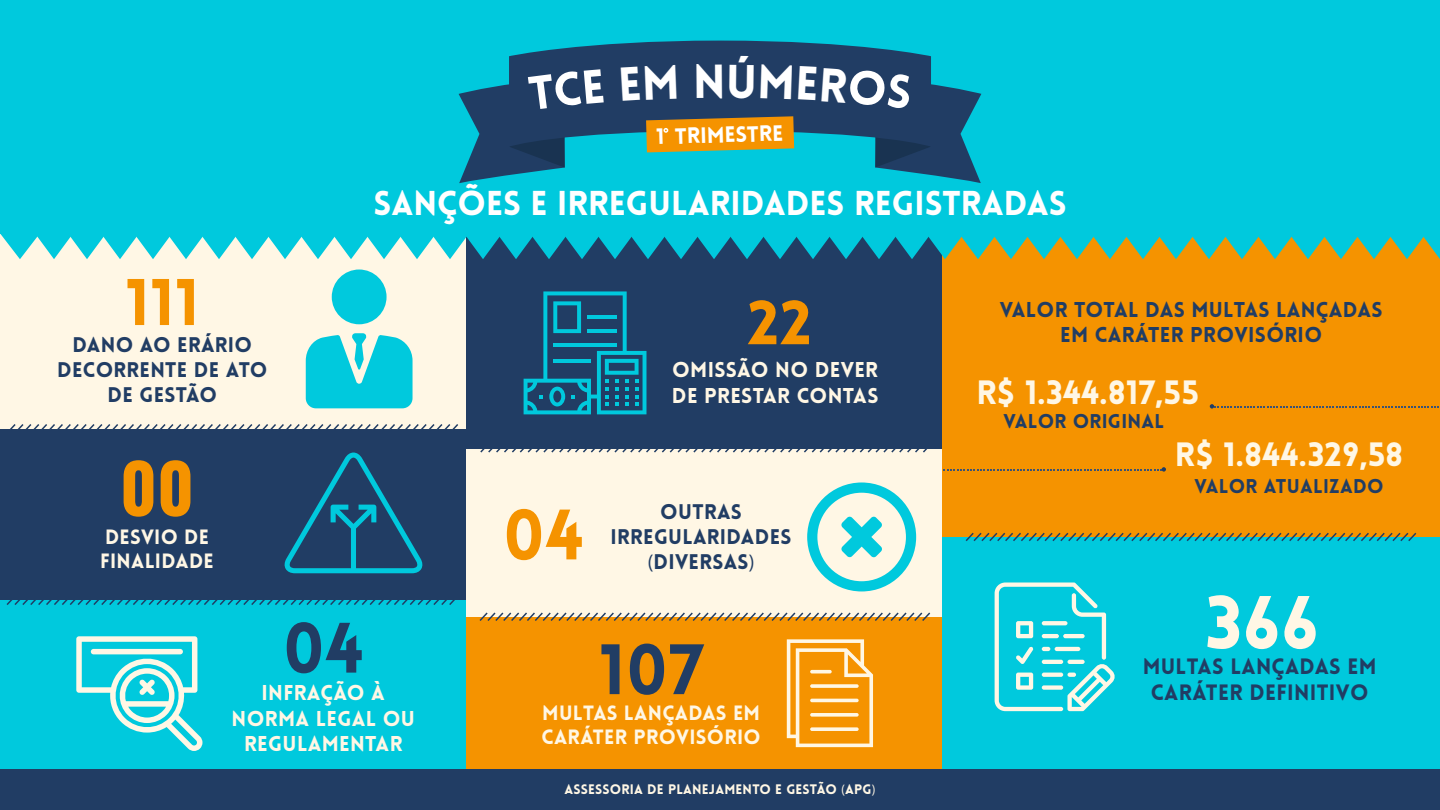
<style>
.page{position:relative;width:1440px;height:810px;background:#fff}
.page>*{position:absolute;margin:0;border:0;box-sizing:border-box;transform-origin:0 0}
.t1{font:900 73.5px "Lovelo";color:#fff7e5}
.t2{font:900 69.75px "Lovelo";color:#213d64}
.t3{font:900 69.75px "Lovelo";color:#f59300}
.t4{font:700 67.5px "Oswald";color:#f59300}
.t5{font:900 64.5px "Lovelo";color:#f59300}
.t6{font:900 60.75px "Lovelo";color:#f59300}
.t7{font:900 46.5px "Lovelo";color:#fff}
.t8{font:900 33.75px "Lovelo";color:#fff}
.t9{font:900 33px/61.8px "Lovelo";letter-spacing:.015em;color:#fff7e5}
.t10{font:900 21.75px/26.1px "Lovelo";letter-spacing:.015em;color:#213d64;text-align:center}
.t11{font:900 21.75px "Lovelo";color:#fff}
.t12{font:900 21px/25.2px "Lovelo";letter-spacing:.015em;color:#fff7e5;text-align:center}
.t13{font:900 21px/25.2px "Lovelo";letter-spacing:.015em;color:#213d64;text-align:center}
.t14{font:900 20.7px/24.9px "Lovelo";letter-spacing:.015em;color:#213d64;text-align:center}
.t15{font:900 20.25px/24.3px "Lovelo";letter-spacing:.015em;color:#fff7e5}
.t16{font:900 19.5px "Lovelo";letter-spacing:.015em;color:#213d64}
.t17{font:900 13.5px "Lovelo";letter-spacing:.015em;color:#fff7e5}
.s1{font-family:"Myriad Pro";font-weight:400}
</style>
<div class="page">
<div style="left:0;top:428px;width:466px;height:177px;background:#213d64"></div>
<div style="left:466px;top:448px;width:477px;height:169px;background:#fff7e5"></div>
<div style="left:466px;top:203px;width:477px;height:245px;background:#213d64"></div>
<div style="left:466px;top:617px;width:477px;height:153px;background:#f59300"></div>
<div style="left:943px;top:227px;width:497px;height:310px;background:#f59300"></div>
<div style="left:943px;top:538px;width:497px;height:232px;background:#00c9dd"></div>
<div style="left:0;top:600px;width:466px;height:170px;background:#00c9dd"></div>
<div style="left:0;top:203px;width:466px;height:225px;background:#fff7e5"></div>
<div style="left:0;top:770px;width:1440px;height:40px;background:#213d64"></div>
<div style="left:0;top:0;width:1440px;height:233px;background:#00c9dd"></div>
<svg style="left:0;top:233px;width:1440px;height:26px"></svg>
<div style="left:332px;top:270px;width:55px;height:54px;background:#00c9dd;border-radius:50%"></div>
<svg style="left:306px;top:333px;width:107px;height:75px"></svg>
<svg style="left:995px;top:583px;width:120px;height:128px"></svg>
<svg style="left:787px;top:639px;width:86px;height:108px"></svg>
<svg style="left:284px;top:453px;width:139px;height:120px"></svg>
<svg style="left:76px;top:636px;width:126px;height:115px"></svg>
<div style="left:91px;top:649px;width:92px;height:5px;background:#fff7e5;border-radius:3px"></div>
<svg style="left:524px;top:291px;width:123px;height:123px"></svg>
<hr style="left:587px;top:315px;width:30px;height:4px;background:#00c9dd">
<hr style="left:587px;top:329px;width:30px;height:4px;background:#00c9dd">
<hr style="left:553px;top:343px;width:64px;height:4px;background:#00c9dd">
<hr style="left:553px;top:359px;width:38px;height:4px;background:#00c9dd">
<svg style="left:807px;top:482px;width:109px;height:109px"></svg>
<svg style="left:1210px;top:404px;width:229px;height:5px"></svg>
<svg style="left:943px;top:467px;width:223px;height:5px"></svg>
<svg style="left:6px;top:424px;width:454px;height:5px"></svg>
<svg style="left:479px;top:448px;width:454px;height:5px"></svg>
<svg style="left:964px;top:532px;width:454px;height:9px"></svg>
<svg style="left:479px;top:612px;width:452px;height:9px"></svg>
<svg style="left:6px;top:600px;width:449px;height:5px"></svg>
<svg style="left:459px;top:41px;width:522px;height:142px"></svg>
<h3 class="t7" style="left:693px;top:53px;width:35px">N</h3>
<p class="t11" style="left:656px;top:123px;width:129px;rotate:-2deg">1 TRIMESTRE</p>
<h3 class="t5" style="left:126px;top:262px;width:75px">111</h3>
<p class="t14" style="left:57px;top:332px;width:212px">DANO AO ERÁRIO<br>DECORRENTE DE ATO<br>DE GESTÃO</p>
<h3 class="t4" style="left:120px;top:441px;width:75px">00</h3>
<p class="t15" style="left:100px;top:525px;width:115px">DESVIO DE<br>FINALIDADE</p>
<h3 class="t8" style="left:374px;top:182px;width:695px">SANÇÕES E IRREGULARIDADES REGISTRADAS</h3>
<h3 class="t6" style="left:747px;top:285px;width:66px">22</h3>
<p class="t12" style="left:672px;top:358px;width:208px;text-align:left">OMISSÃO NO DEVER<br>DE PRESTAR CONTAS</p>
<h2 class="t3" style="left:503px;top:491px;width:82px">04</h2>
<p class="t14" style="left:611px;top:500px;width:182px">OUTRAS<br>IRREGULARIDADES <span class="s1">(</span>DIVERSAS<span class="s1">)</span></p>
<p class="t13" style="left:1000px;top:298px;width:384px">VALOR TOTAL DAS MULTAS LANÇADAS<br>EM CARÁTER PROVISÓRIO</p>
<h3 class="t9" style="left:1175px;top:362px;width:230px;text-indent:-198px">R$ 1.344.817,55<br>R$ 1.844.329,58</h3>
<p class="t16" style="left:1004px;top:409px;width:162px">VALOR ORIGINAL</p>
<p class="t16" style="left:1195px;top:474px;width:191px">VALOR ATUALIZADO</p>
<h2 class="t2" style="left:283px;top:605px;width:82px">04</h2>
<p class="t12" style="left:232px;top:681px;width:185px">INFRAÇÃO À<br>NORMA LEGAL OU<br>REGULAMENTAR</p>
<h2 class="t2" style="left:599px;top:626px;width:105px">107</h2>
<p class="t15" style="left:542px;top:701px;width:221px">MULTAS LANÇADAS EM<br>CARÁTER PROVISÓRIO</p>
<p class="t17" style="left:564px;top:780px;width:313px">ASSESSORIA DE PLANEJAMENTO E GESTÃO <span class="s1">(</span>APG<span class="s1">)</span></p>
<h1 class="t1" style="left:1205px;top:577px;width:115px">366</h1>
<p class="t10" style="left:1143px;top:653px;width:235px">MULTAS LANÇADAS EM<br>CARÁTER DEFINITIVO</p>
</div>
